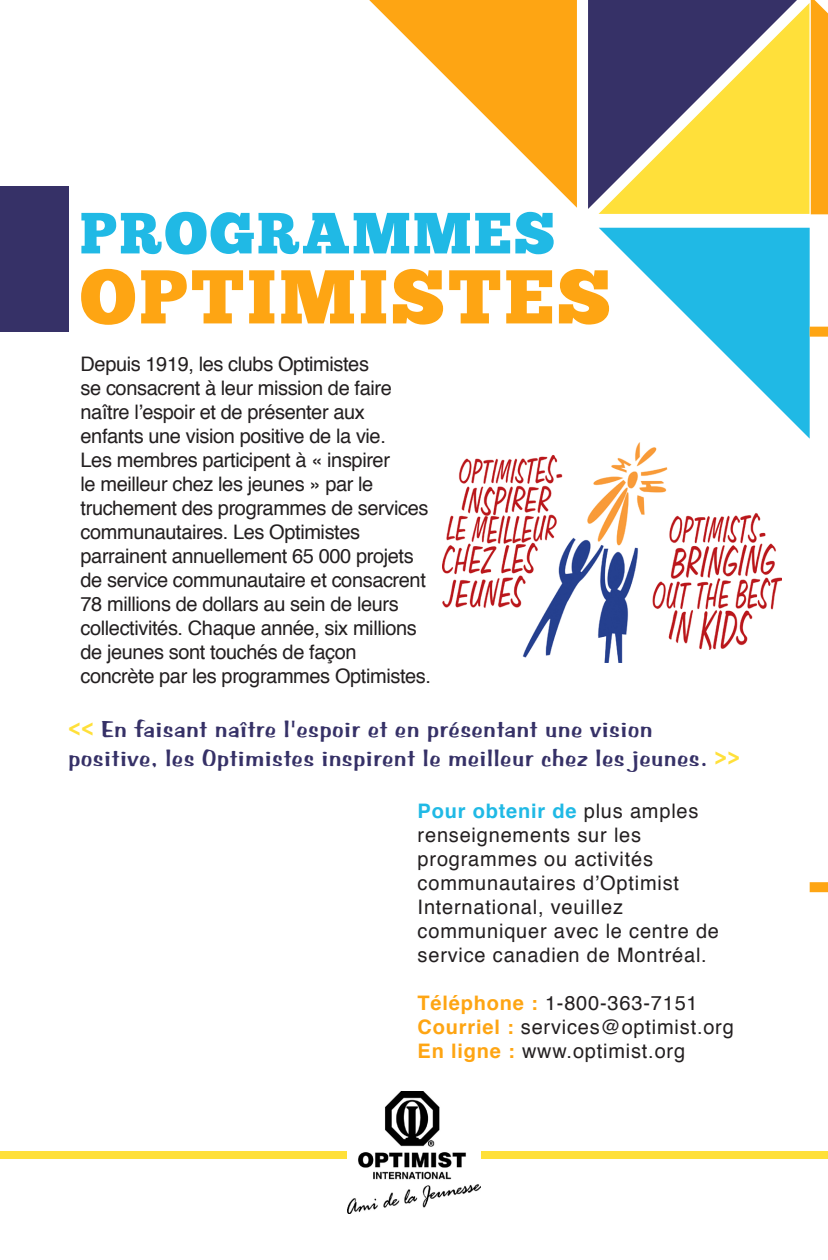
<style>
.page{position:relative;width:828px;height:1260px;background:#fff}
.page>*{position:absolute;margin:0;border:0;box-sizing:border-box;transform-origin:0 0}
.t1{font:76px "Chunk Five";letter-spacing:.04em;color:#fea513}
.t2{font:58px "Chunk Five";letter-spacing:.04em;color:#20b9e5}
.t3{font:24px/28.8px "Arab Bru D";letter-spacing:.04em;color:#363167}
.t4{font:20px/24px "Helvetica";letter-spacing:-.02em;color:#231f20}
.t5{font:20px/24px "Helvetica";letter-spacing:.04em;color:#231f20}
.s1{color:#ffe03a}
.s2{font-weight:700;color:#20b9e5}
.s3{font-weight:700;color:#fea513}
</style>
<div class="page">
<div style="left:481px;top:1151px;width:347px;height:8px;background:#ffe03a"></div>
<div style="left:0;top:1151px;width:347px;height:8px;background:#ffe03a"></div>
<img style="left:347px;top:1092px;width:134px;height:121px">
<img style="left:443px;top:442px;width:339px;height:221px">
<svg style="left:599px;top:228px;width:211px;height:211px"></svg>
<svg style="left:369px;top:0;width:208px;height:208px"></svg>
<svg style="left:599px;top:3px;width:210px;height:211px;background:#ffe03f"></svg>
<svg style="left:588px;top:0;width:209px;height:209px;background:#9a8a5e"></svg>
<div style="left:0;top:186px;width:68px;height:146px;background:#363167"></div>
<div style="left:810px;top:882px;width:18px;height:10px;background:#fea513"></div>
<div style="left:810px;top:327px;width:18px;height:10px;background:#fea513"></div>
<div style="left:811px;top:0;width:17px;height:214px;background:#fea513"></div>
<h2 class="t2" style="left:80px;top:206px;width:477px">PROGRAMMES</h2>
<h1 class="t1" style="left:80px;top:261px;width:533px">OPTIMISTES</h1>
<p class="t4" style="left:81px;top:353px;width:352px">Depuis 1919, les clubs Optimistes<br>se consacrent à leur mission de faire naître l’espoir et de présenter aux enfants une vision positive de la vie.<br>Les membres participent à « inspirer<br>le meilleur chez les jeunes » par le truchement des programmes de services communautaires. Les Optimistes parrainent annuellement 65 000 projets de service communautaire et consacrent 78 millions de dollars au sein de leurs collectivités. Chaque année, six millions de jeunes sont touchés de façon concrète par les programmes Optimistes.</p>
<p class="t3" style="left:69px;top:715px;width:673px"><span class="s1">&lt;&lt;</span> En faisant naître l'espoir et en présentant une vision positive, les Optimistes inspirent le meilleur chez les jeunes. <span class="s1">&gt;&gt;</span></p>
<p class="t5" style="left:418px;top:800px;width:303px"><span class="s2">Pour obtenir de</span> plus amples renseignements sur les programmes ou activités communautaires d’Optimist<br>International, veuillez communiquer avec le centre de service canadien de Montréal.</p>
<p class="t5" style="left:418px;top:992px;width:318px"><span class="s3">Téléphone :</span> 1-800-363-7151<br><span class="s3">Courriel :</span> services@optimist.org<br><span class="s3">En ligne :</span> www.optimist.org</p>
</div>
